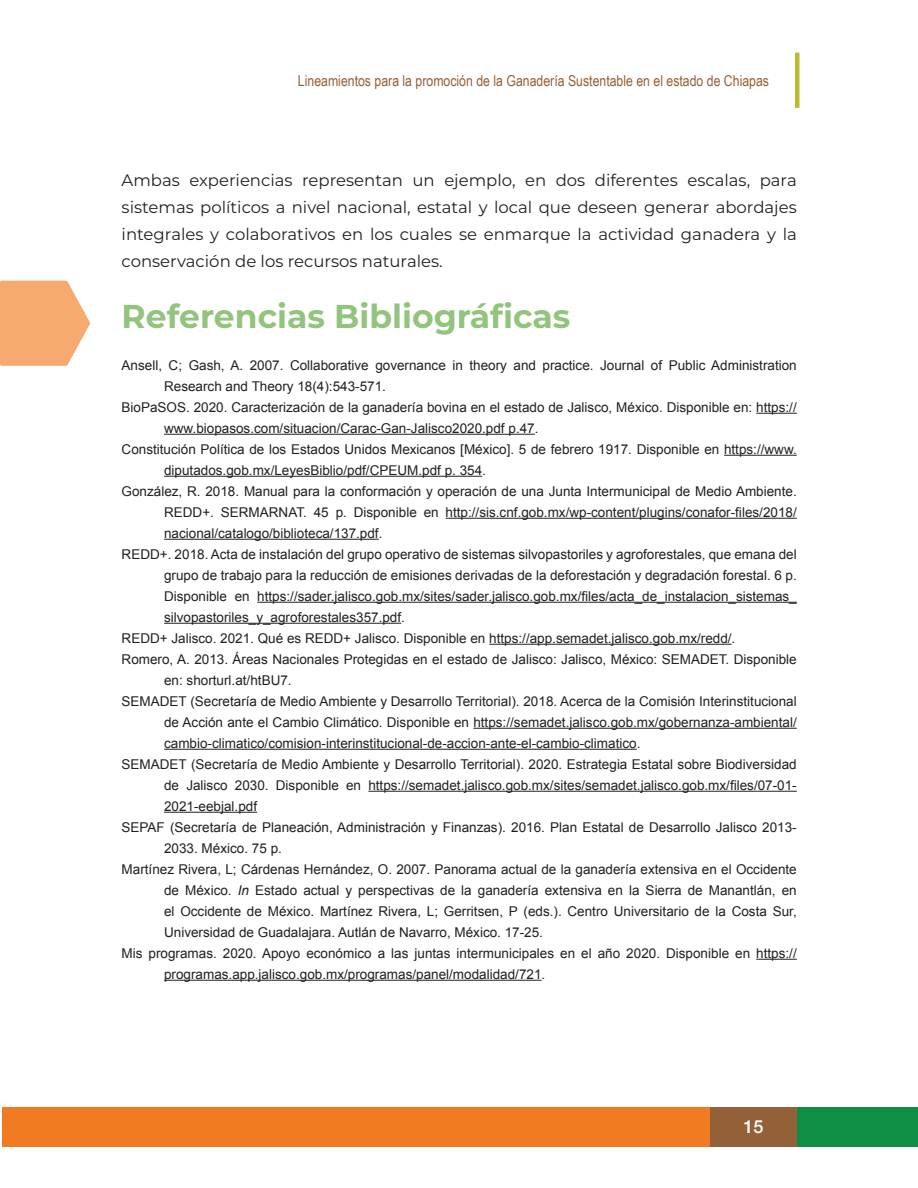
<style>
.page{position:relative;width:918px;height:1188px;background:#fff}
.page>*{position:absolute;margin:0;border:0;box-sizing:border-box;transform-origin:0 0}
.t1{font:700 33px "Montserrat";color:#93c47d}
.t2{font:500 18px "Helvetica Neue";color:#fff}
.texto_nuevo_boletin{font:16.5px/27px "Montserrat";color:#231f20;text-align:justify}
.t3{font:15px "Arial Narrow";color:#946037}
.t4{font:13.5px/21px "Arial";color:#231f20}
.s1{font-style:italic}
</style>
<div class="page">
<div style="left:797px;top:1107px;width:121px;height:39px;background:#0d8e44"></div>
<div style="left:710px;top:1107px;width:87px;height:39px;background:#946037"></div>
<div style="left:2px;top:1107px;width:708px;height:39px;background:#f17b22"></div>
<hr style="left:795px;top:53px;width:4px;height:55px;background:#b8bb33">
<hr style="left:756px;top:413px;width:41px;height:1px;background:#231f20">
<hr style="left:164px;top:434px;width:371px;height:1px;background:#231f20">
<hr style="left:724px;top:455px;width:73px;height:1px;background:#231f20">
<hr style="left:164px;top:476px;width:318px;height:1px;background:#231f20">
<hr style="left:446px;top:518px;width:351px;height:1px;background:#231f20">
<hr style="left:164px;top:539px;width:215px;height:1px;background:#231f20">
<hr style="left:257px;top:602px;width:540px;height:1px;background:#231f20">
<hr style="left:164px;top:623px;width:237px;height:1px;background:#231f20">
<hr style="left:489px;top:644px;width:243px;height:1px;background:#231f20">
<hr style="left:473px;top:728px;width:324px;height:1px;background:#231f20">
<hr style="left:164px;top:749px;width:473px;height:1px;background:#231f20">
<hr style="left:368px;top:791px;width:429px;height:1px;background:#231f20">
<hr style="left:164px;top:812px;width:93px;height:1px;background:#231f20">
<hr style="left:756px;top:959px;width:41px;height:1px;background:#231f20">
<hr style="left:164px;top:980px;width:378px;height:1px;background:#231f20">
<svg style="left:0;top:280px;width:90px;height:86px;background:#f8b583"></svg>
<p class="t3" style="left:298px;top:69px;width:473px">Lineamientos para la promoción de la Ganadería Sustentable en el estado de Chiapas</p>
<p class="texto_nuevo_boletin" style="left:122px;top:166px;width:677px">Ambas experiencias representan un ejemplo, en dos diferentes escalas, para sistemas políticos a nivel nacional, estatal y local que deseen generar abordajes integrales y colaborativos en los cuales se enmarque la actividad ganadera y la conservación de los recursos naturales.</p>
<p class="t1" style="left:122px;top:294px;width:450px">Referencias Bibliográficas</p>
<p class="t4" style="left:164px;top:355px;width:634px;text-indent:-43px">Ansell, C; Gash, A. 2007. Collaborative governance in theory and practice. Journal of Public Administration<br>Research and Theory 18(4):543-571.</p>
<p class="t4" style="left:164px;top:397px;width:634px;text-indent:-43px">BioPaSOS. 2020. Caracterización de la ganadería bovina en el estado de Jalisco, México. Disponible en: https:// www.biopasos.com/situacion/Carac-Gan-Jalisco2020.pdf p.47.</p>
<p class="t4" style="left:164px;top:439px;width:634px;text-indent:-43px">Constitución Política de los Estados Unidos Mexicanos [México]. 5 de febrero 1917. Disponible en https://www. diputados.gob.mx/LeyesBiblio/pdf/CPEUM.pdf p. 354.</p>
<p class="t4" style="left:164px;top:481px;width:634px;text-align:justify;text-indent:-43px">González, R. 2018. Manual para la conformación y operación de una Junta Intermunicipal de Medio Ambiente.<br>REDD+. SERMARNAT. 45 p. Disponible en http://sis.cnf.gob.mx/wp-content/plugins/conafor-files/2018/ nacional/catalogo/biblioteca/137.pdf.</p>
<p class="t4" style="left:164px;top:544px;width:634px;text-align:justify;text-indent:-43px">REDD+. 2018. Acta de instalación del grupo operativo de sistemas silvopastoriles y agroforestales, que emana del grupo de trabajo para la reducción de emisiones derivadas de la deforestación y degradación forestal. 6 p.<br>Disponible en https://sader.jalisco.gob.mx/sites/sader.jalisco.gob.mx/files/acta_de_instalacion_sistemas_ silvopastoriles_y_agroforestales357.pdf.</p>
<p class="t4" style="left:122px;top:628px;width:615px">REDD+ Jalisco. 2021. Qué es REDD+ Jalisco. Disponible en https://app.semadet.jalisco.gob.mx/redd/.</p>
<p class="t4" style="left:164px;top:649px;width:634px;text-indent:-43px">Romero, A. 2013. Áreas Nacionales Protegidas en el estado de Jalisco: Jalisco, México: SEMADET. Disponible en: shorturl.at/htBU7.</p>
<p class="t4" style="left:164px;top:691px;width:634px;text-align:justify;text-indent:-43px">SEMADET (Secretaría de Medio Ambiente y Desarrollo Territorial). 2018. Acerca de la Comisión Interinstitucional de Acción ante el Cambio Climático. Disponible en https://semadet.jalisco.gob.mx/gobernanza-ambiental/ cambio-climatico/comision-interinstitucional-de-accion-ante-el-cambio-climatico.</p>
<p class="t4" style="left:164px;top:754px;width:634px;text-align:justify;text-indent:-43px">SEMADET (Secretaría de Medio Ambiente y Desarrollo Territorial). 2020. Estrategia Estatal sobre Biodiversidad de Jalisco 2030. Disponible en https://semadet.jalisco.gob.mx/sites/semadet.jalisco.gob.mx/files/07-01- 2021-eebjal.pdf</p>
<p class="t4" style="left:164px;top:817px;width:634px;text-indent:-43px">SEPAF (Secretaría de Planeación, Administración y Finanzas). 2016. Plan Estatal de Desarrollo Jalisco 2013-<br>2033. México. 75 p.</p>
<p class="t4" style="left:164px;top:859px;width:634px;text-align:justify;text-indent:-43px">Martínez Rivera, L; Cárdenas Hernández, O. 2007. Panorama actual de la ganadería extensiva en el Occidente de México. <span class="s1">In</span> Estado actual y perspectivas de la ganadería extensiva en la Sierra de Manantlán, en el Occidente de México. Martínez Rivera, L; Gerritsen, P (eds.). Centro Universitario de la Costa Sur, Universidad de Guadalajara. Autlán de Navarro, México. 17-25.</p>
<p class="t4" style="left:164px;top:943px;width:634px;text-indent:-43px">Mis programas. 2020. Apoyo económico a las juntas intermunicipales en el año 2020. Disponible en https:// programas.app.jalisco.gob.mx/programas/panel/modalidad/721.</p>
<h2 class="t2" style="left:743px;top:1112px;width:22px">15</h2>
</div>
